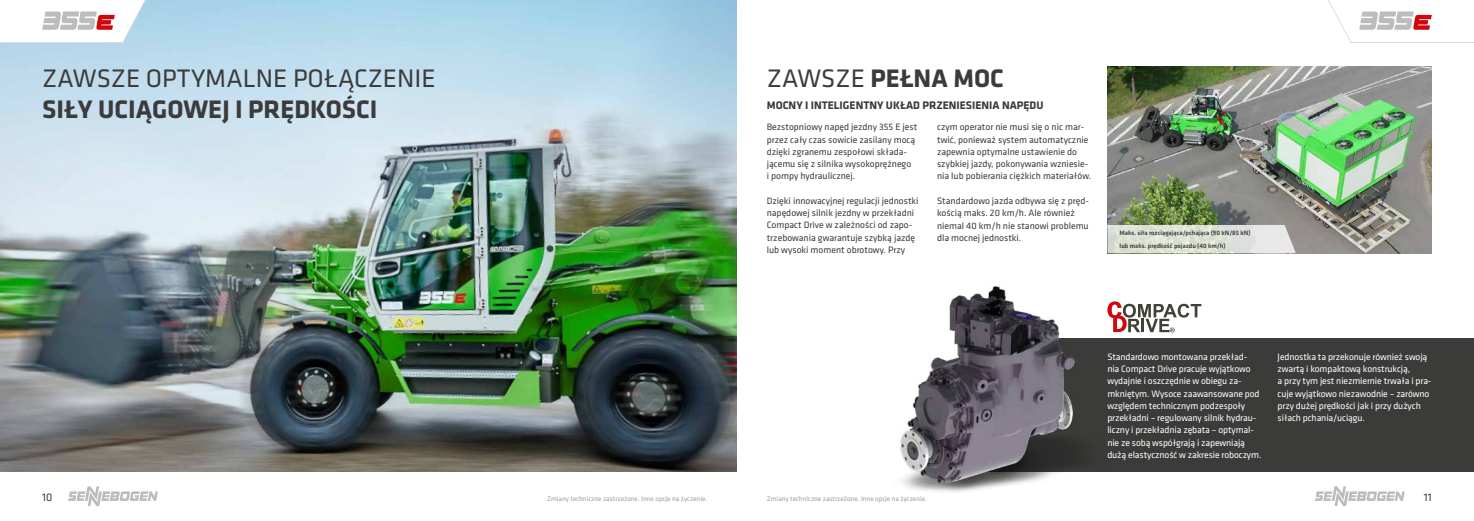
<style>
.page{position:relative;width:1474px;height:521px;background:#fff}
.page>*{position:absolute;margin:0;border:0;box-sizing:border-box;transform-origin:0 0}
.t1{font:700 26.25px "Klavika Basic";color:#3b3b3a}
.t2{font:26.25px "Klavika Basic";color:#3b3b3a}
.t3{font:700 11.38px "Klavika Basic";color:#3b3b3a}
.t4{font:11.38px "Klavika Basic";color:#3b3b3a}
.t5{font:9.62px/12.2px "Klavika Basic";color:#3b3b3a}
.t6{font:9.62px/12.2px "Klavika Basic";letter-spacing:-.01em;color:#fff}
.t7{font:7px "Klavika Basic";color:#9c9d9d}
.t8{font:500 6.56px/12.2px "Klavika Basic";color:#3b3b3a}
.s1{font-weight:400}
</style>
<div class="page">
<svg style="left:68px;top:486px;width:90px;height:20px"></svg>
<svg style="left:1315px;top:486px;width:89px;height:20px"></svg>
<img style="left:0;top:0;width:737px;height:471px">
<div style="left:983px;top:338px;width:490px;height:133px;background:#3b3b3a"></div>
<svg style="left:1109px;top:301px;width:92px;height:31px"></svg>
<img style="left:1107px;top:67px;width:324px;height:186px">
<img style="left:900px;top:286px;width:209px;height:206px">
<svg style="left:1107px;top:225px;width:188px;height:28px;background:#dde0d8"></svg>
<svg style="left:1328px;top:0;width:145px;height:43px"></svg>
<svg style="left:0;top:0;width:150px;height:43px"></svg>
<h1 class="t2" style="left:42px;top:61px;width:395px">ZAWSZE OPTYMALNE POŁĄCZENIE</h1>
<h1 class="t1" style="left:42px;top:90px;width:337px">SIŁY UCIĄGOWEJ I PRĘDKOŚCI</h1>
<p class="t3" style="left:766px;top:97px;width:278px">MOCNY I INTELIGENTNY UKŁAD PRZENIESIENIA NAPĘDU</p>
<h1 class="t1" style="left:766px;top:59px;width:238px"><span class="s1">ZAWSZE</span> PEŁNA MOC</h1>
<p class="t5" style="left:766px;top:121px;width:152px">Bezstopniowy napęd jezdny 355 E jest przez cały czas sowicie zasilany mocą dzięki zgranemu zespołowi składa&shy;jącemu się z silnika wysokoprężnego<br>i pompy hydraulicznej.</p>
<p class="t5" style="left:766px;top:194px;width:153px">Dzięki innowacyjnej regulacji jednostki napędowej silnik jezdny w przekładni Compact Drive w zależności od zapo&shy;trzebowania gwarantuje szybką jazdę lub wysoki moment obrotowy. Przy</p>
<p class="t5" style="left:937px;top:121px;width:156px">czym operator nie musi się o nic mar&shy;twić, ponieważ system automatycznie zapewnia optymalne ustawienie do szybkiej jazdy, pokonywania wzniesie&shy;nia lub pobierania ciężkich materiałów.</p>
<p class="t5" style="left:937px;top:194px;width:153px">Standardowo jazda odbywa się z pręd&shy;kością maks. 20 km/h. Ale również niemal 40 km/h nie stanowi problemu dla mocnej jednostki.</p>
<p class="t8" style="left:1119px;top:227px;width:132px">Maks. siła rozciągająca/pchająca (90 kN/85 kN) lub maks. prędkość pojazdu (40 km/h)</p>
<p class="t6" style="left:1107px;top:350px;width:156px">Standardowo montowana przekład&shy;nia Compact Drive pracuje wyjątkowo wydajnie i oszczędnie w obiegu za&shy;mkniętym. Wysoce zaawansowane pod względem technicznym podzespoły przekładni – regulowany silnik hydrau&shy;liczny i przekładnia zębata – optymal&shy;nie ze sobą współgrają i zapewniają dużą elastyczność w zakresie roboczym.</p>
<p class="t6" style="left:1277px;top:350px;width:155px">Jednostka ta przekonuje również swoją zwartą i kompaktową konstrukcją,<br>a przy tym jest niezmiernie trwała i pra&shy;cuje wyjątkowo niezawodnie – zarówno przy dużej prędkości jak i przy dużych siłach pchania/uciągu.</p>
<p class="t4" style="left:42px;top:490px;width:12px">10</p>
<p class="t7" style="left:547px;top:494px;width:162px">Zmiany techniczne zastrzeżone. Inne opcje na życzenie.</p>
<p class="t7" style="left:766px;top:494px;width:162px">Zmiany techniczne zastrzeżone. Inne opcje na życzenie.</p>
<p class="t4" style="left:1423px;top:490px;width:9px">11</p>
</div>
